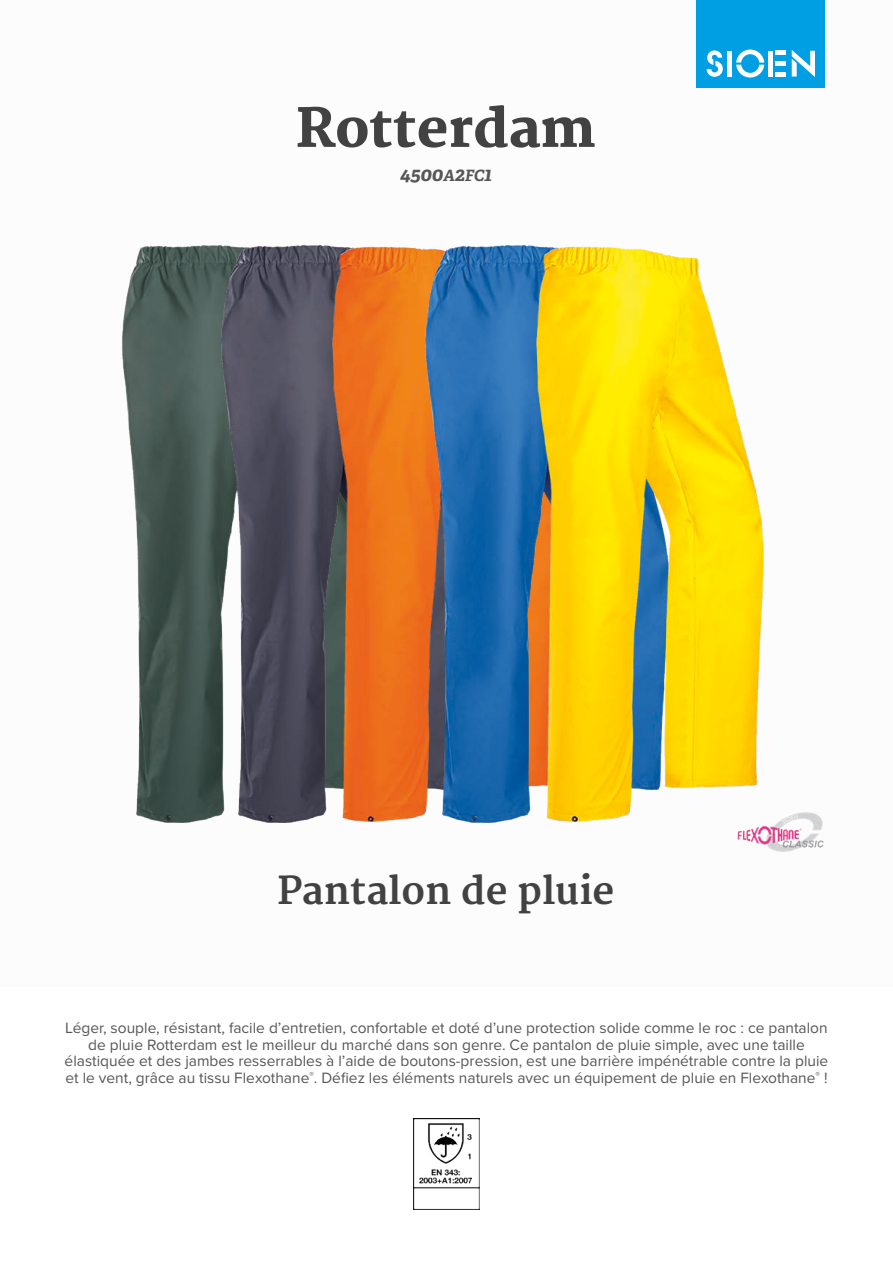
<style>
.page{position:relative;width:893px;height:1263px;background:#fff}
.page>*{position:absolute;margin:0;border:0;box-sizing:border-box;transform-origin:0 0}
.t1{font:800 52.5px "Merriweather";color:#424243}
.t2{font:700 37.5px "Merriweather";color:#424243}
.t3{font:italic 700 19.5px "Adelle PE";color:#575756}
.t4{font:15.45px/16.8px "Proxima Nova";color:#575756;text-align:center}
.s1{font-size:15.6px}
</style>
<div class="page">
<div style="left:697px;top:0;width:128px;height:88px;background:#009fe3"></div>
<svg style="left:707px;top:50px;width:16px;height:27px"></svg>
<svg style="left:736px;top:50px;width:28px;height:28px"></svg>
<div style="left:727px;top:51px;width:5px;height:26px;background:#fff"></div>
<div style="left:768px;top:51px;width:5px;height:26px;background:#fff"></div>
<div style="left:775px;top:72px;width:11px;height:5px;background:#fff"></div>
<div style="left:775px;top:61px;width:11px;height:5px;background:#fff"></div>
<hr style="left:775px;top:51px;width:11px;height:4px;background:#fff">
<svg style="left:792px;top:50px;width:23px;height:27px"></svg>
<img style="left:413px;top:1118px;width:67px;height:92px">
<img style="left:122px;top:245px;width:82px;height:578px">
<img style="left:204px;top:245px;width:102px;height:578px">
<img style="left:306px;top:245px;width:102px;height:578px">
<img style="left:408px;top:245px;width:416px;height:607px">
<h1 class="t1" style="left:296px;top:98px;width:301px">Rotterdam</h1>
<p class="t3" style="left:400px;top:160px;width:94px">4500<span class="s1">A</span>2<span class="s1">FC</span>1</p>
<h2 class="t2" style="left:277px;top:869px;width:339px">Pantalon de pluie</h2>
<p class="t4" style="left:65px;top:1020px;width:765px">Léger, souple, résistant, facile d’entretien, confortable et doté d’une protection solide comme le roc : ce pantalon de pluie Rotterdam est le meilleur du marché dans son genre. Ce pantalon de pluie simple, avec une taille élastiquée et des jambes resserrables à l’aide de boutons-pression, est une barrière impénétrable contre la pluie et le vent, grâce au tissu Flexothane<sup>®</sup>. Défiez les éléments naturels avec un équipement de pluie en Flexothane<sup>®</sup> !</p>
</div>
